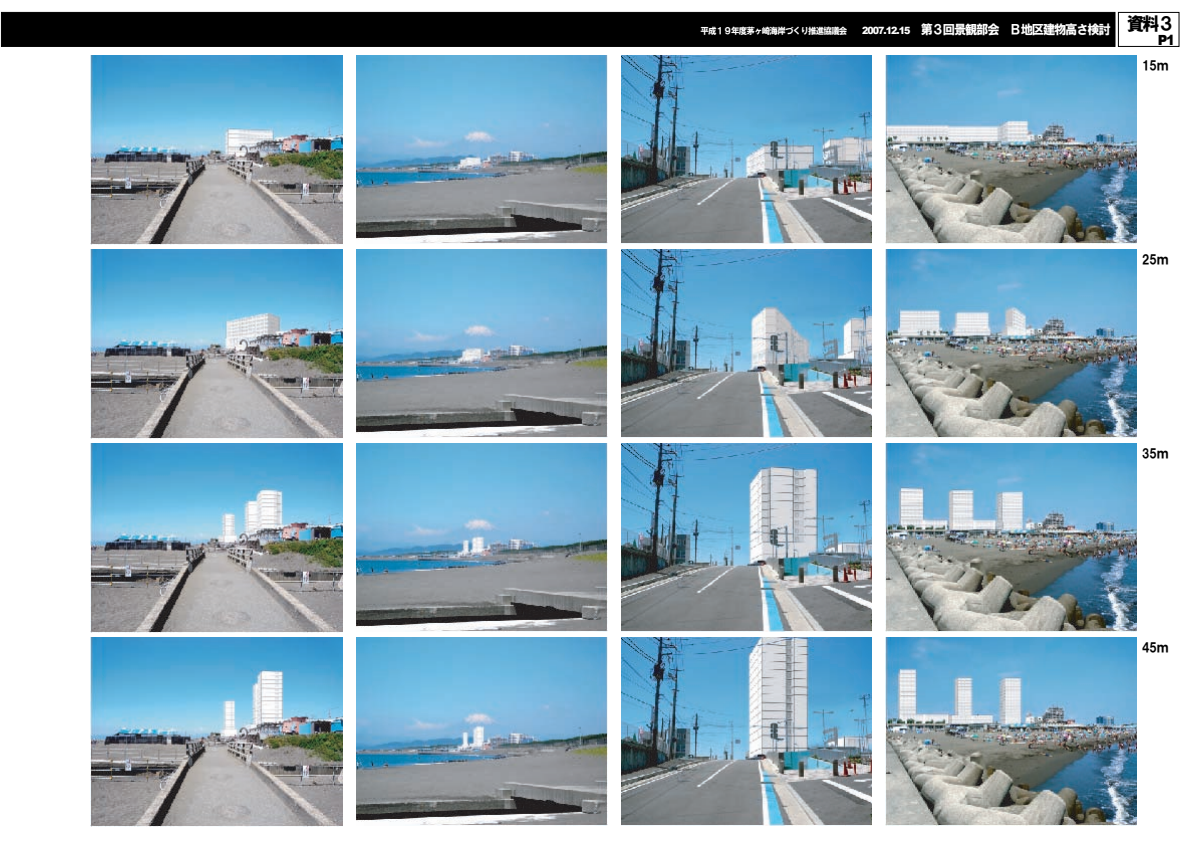
<style>
.page{position:relative;width:1191px;height:842px;background:#fff}
.page>*{position:absolute;margin:0;border:0;box-sizing:border-box;transform-origin:0 0}
.t1{font:900 14px "Arial";color:#000;scale:.95 1}
.t2{font:13px "HGS Soei Kakugothic UB";letter-spacing:-.1em;color:#fff;scale:.95 1}
.t3{font:12.7px "HGS Soei Kakugothic UB";letter-spacing:-.05em;color:#000}
.t4{font:9px "HGS Soei Kakugothic UB";letter-spacing:-.1em;color:#fff;scale:.95 1}
.s1{font-family:"Arial";font-weight:900;font-size:10px}
</style>
<div class="page">
<img style="left:90px;top:250px;width:252px;height:189px">
<img style="left:90px;top:444px;width:252px;height:189px">
<img style="left:90px;top:638px;width:252px;height:189px">
<img style="left:90px;top:56px;width:252px;height:189px">
<img style="left:356px;top:444px;width:251px;height:188px">
<img style="left:356px;top:638px;width:251px;height:188px">
<img style="left:356px;top:56px;width:251px;height:188px">
<img style="left:356px;top:250px;width:251px;height:188px">
<img style="left:621px;top:444px;width:250px;height:188px">
<img style="left:621px;top:638px;width:250px;height:188px">
<img style="left:621px;top:56px;width:250px;height:188px">
<img style="left:621px;top:250px;width:250px;height:188px">
<img style="left:885px;top:444px;width:251px;height:188px">
<img style="left:885px;top:638px;width:251px;height:188px">
<img style="left:885px;top:56px;width:251px;height:188px">
<img style="left:885px;top:250px;width:251px;height:188px">
<div style="left:1px;top:12px;width:1114px;height:35px;background:#000"></div>
<div style="left:1118px;top:12px;width:61px;height:35px;border:1px solid #000"></div>
<p class="t4" style="left:700px;top:26px;width:156px">平成１９年度茅ヶ崎海岸づくり推進協議会</p>
<p class="t2" style="left:862px;top:22px;width:331px"><span class="s1">2007.12.15</span> 第３回景観部会 Ｂ地区建物高さ検討 <sup>資料３</sup></p>
<p class="t1" style="left:1157px;top:30px;width:20px">P1</p>
<p class="t3" style="left:1141px;top:59px;width:29px">15ｍ</p>
<p class="t3" style="left:1141px;top:253px;width:29px">25ｍ</p>
<p class="t3" style="left:1141px;top:447px;width:29px">35ｍ</p>
<p class="t3" style="left:1141px;top:641px;width:29px">45ｍ</p>
</div>
